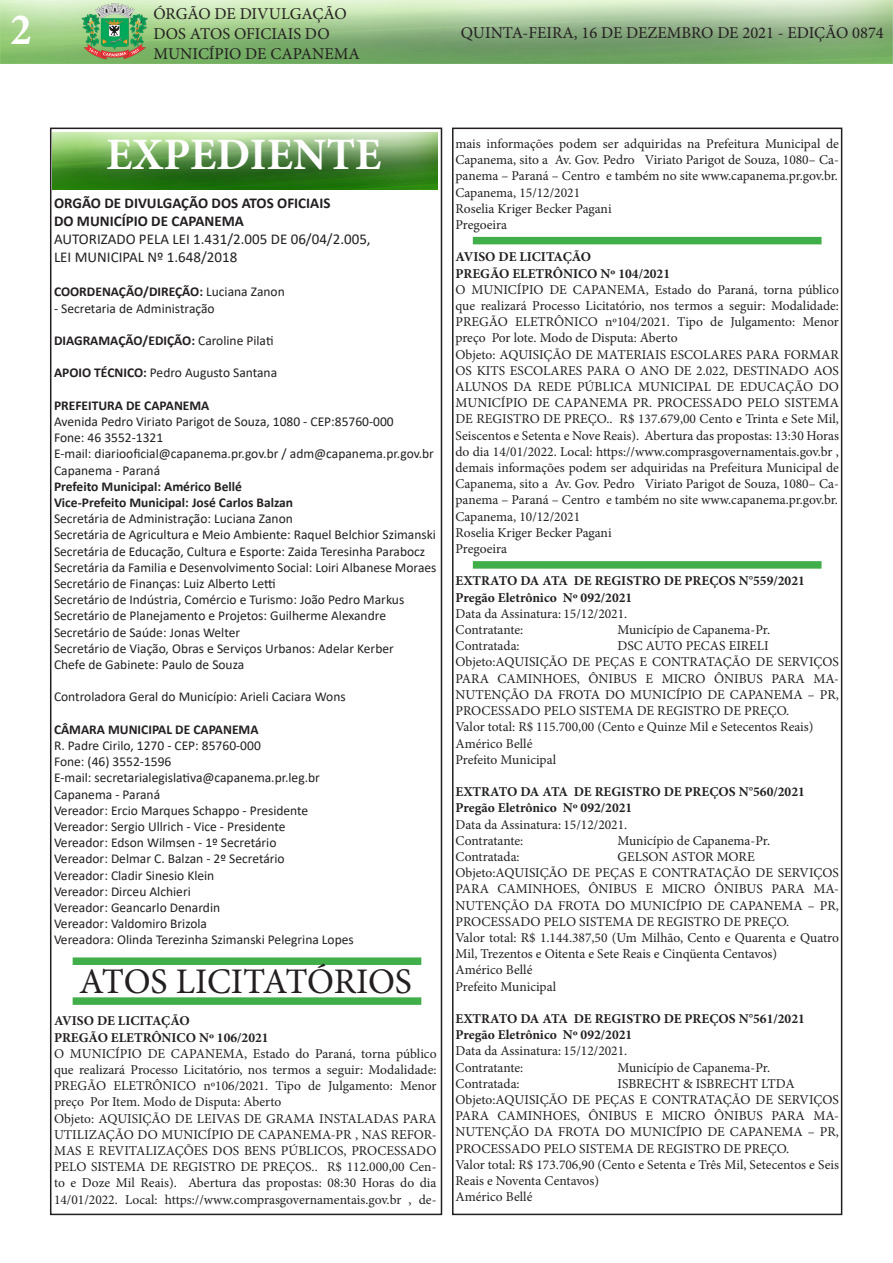
<style>
.page{position:relative;width:893px;height:1263px;background:#fff}
.page>*{position:absolute;margin:0;border:0;box-sizing:border-box;transform-origin:0 0}
.t1{font:700 45px "Minion Pro";color:#fff}
.t2{font:700 condensed 45px "Minion Pro";color:#fff}
.t3{font:36px "Minion Pro";letter-spacing:-.01em;color:#231f20}
.t4{font:16.5px/19.8px "Minion Pro";color:#231f20}
.t5{font:15px "Calibri";color:#231f20}
.t6{font:700 15px "Calibri";color:#231f20}
.t7{font:13.5px/16.2px "Minion Pro";color:#231f20;text-align:justify}
.t8{font:13.5px "Calibri";color:#231f20}
.t9{font:700 13.5px "Minion Pro";color:#231f20}
.t10{font:700 13.5px "Calibri";color:#231f20}
.s1{font-weight:400}
.s2{font-weight:700}
</style>
<div class="page">
<div style="left:50px;top:128px;width:392px;height:1087px;border:2px solid #231f20"></div>
<img style="left:0;top:0;width:893px;height:64px">
<div style="left:452px;top:128px;width:390px;height:1087px;border:2px solid #231f20"></div>
<img style="left:53px;top:132px;width:384px;height:58px">
<div style="left:73px;top:957px;width:348px;height:8px;background:#40ae49"></div>
<div style="left:73px;top:997px;width:348px;height:8px;background:#40ae49"></div>
<div style="left:473px;top:237px;width:348px;height:7px;background:#40ae49"></div>
<div style="left:473px;top:561px;width:348px;height:8px;background:#40ae49"></div>
<h1 class="t2" style="left:11px;top:-1px;width:22px">2</h1>
<p class="t4" style="left:153px;top:4px;width:208px">ÓRGÃO DE DIVULGAÇÃO<br>DOS ATOS OFICIAIS DO<br>MUNICÍPIO DE CAPANEMA</p>
<p class="t4" style="left:461px;top:23px;width:425px">QUINTA-FEIRA, 16 DE DEZEMBRO DE 2021 - EDIÇÃO 0874</p>
<p class="t1" style="left:106px;top:123px;width:277px">EXPEDIENTE</p>
<p class="t6" style="left:54px;top:193px;width:278px">ORGÃO DE DIVULGAÇÃO DOS ATOS OFICIAIS</p>
<p class="t6" style="left:54px;top:211px;width:191px">DO MUNICÍPIO DE CAPANEMA</p>
<p class="t5" style="left:54px;top:229px;width:318px">AUTORIZADO PELA LEI 1.431/2.005 DE 06/04/2.005,</p>
<p class="t5" style="left:54px;top:247px;width:185px">LEI MUNICIPAL Nº 1.648/2018</p>
<p class="t10" style="left:54px;top:282px;width:232px">COORDENAÇÃO/DIREÇÃO: <span class="s1">Luciana Zanon</span></p>
<p class="t8" style="left:54px;top:299px;width:162px">- Secretaria de Administração</p>
<p class="t10" style="left:54px;top:331px;width:221px">DIAGRAMAÇÃO/EDIÇÃO: <span class="s1">Caroline Pilati</span></p>
<p class="t8" style="left:54px;top:363px;width:225px"><span class="s2">APOIO TÉCNICO:</span> Pedro Augusto Santana</p>
<p class="t10" style="left:54px;top:396px;width:157px">PREFEITURA DE CAPANEMA</p>
<p class="t8" style="left:54px;top:412px;width:341px">Avenida Pedro Viriato Parigot de Souza, 1080 - CEP:85760-000</p>
<p class="t8" style="left:54px;top:428px;width:111px">Fone: 46 3552-1321</p>
<p class="t8" style="left:54px;top:444px;width:381px">E-mail: diariooficial@capanema.pr.gov.br / adm@capanema.pr.gov.br</p>
<p class="t8" style="left:54px;top:461px;width:108px">Capanema - Paraná</p>
<p class="t10" style="left:54px;top:477px;width:189px">Prefeito Municipal: Américo Bellé</p>
<p class="t10" style="left:54px;top:493px;width:241px">Vice-Prefeito Municipal: José Carlos Balzan</p>
<p class="t8" style="left:54px;top:509px;width:240px">Secretária de Administração: Luciana Zanon</p>
<p class="t8" style="left:54px;top:525px;width:384px">Secretária de Agricultura e Meio Ambiente: Raquel Belchior Szimanski</p>
<p class="t8" style="left:54px;top:542px;width:373px">Secretária de Educação, Cultura e Esporte: Zaida Teresinha Parabocz</p>
<p class="t8" style="left:54px;top:558px;width:384px">Secretária da Familia e Desenvolvimento Social: Loiri Albanese Moraes</p>
<p class="t8" style="left:54px;top:574px;width:223px">Secretário de Finanças: Luiz Alberto Letti</p>
<p class="t8" style="left:54px;top:590px;width:352px">Secretário de Indústria, Comércio e Turismo: João Pedro Markus</p>
<p class="t8" style="left:54px;top:606px;width:334px">Secretário de Planejamento e Projetos: Guilherme Alexandre</p>
<p class="t8" style="left:54px;top:623px;width:188px">Secretário de Saúde: Jonas Welter</p>
<p class="t8" style="left:54px;top:639px;width:341px">Secretário de Viação, Obras e Serviços Urbanos: Adelar Kerber</p>
<p class="t8" style="left:54px;top:655px;width:192px">Chefe de Gabinete: Paulo de Souza</p>
<p class="t8" style="left:54px;top:687px;width:293px">Controladora Geral do Município: Arieli Caciara Wons</p>
<p class="t10" style="left:54px;top:720px;width:206px">CÂMARA MUNICIPAL DE CAPANEMA</p>
<p class="t8" style="left:54px;top:736px;width:208px">R. Padre Cirilo, 1270 - CEP: 85760-000</p>
<p class="t8" style="left:54px;top:752px;width:119px">Fone: (46) 3552-1596</p>
<p class="t8" style="left:54px;top:768px;width:267px">E-mail: secretarialegislativa@capanema.pr.leg.br</p>
<p class="t8" style="left:54px;top:785px;width:108px">Capanema - Paraná</p>
<p class="t8" style="left:54px;top:801px;width:256px">Vereador: Ercio Marques Schappo - Presidente</p>
<p class="t8" style="left:54px;top:817px;width:233px">Vereador: Sergio Ullrich - Vice - Presidente</p>
<p class="t8" style="left:54px;top:833px;width:224px">Vereador: Edson Wilmsen - 1º Secretário</p>
<p class="t8" style="left:54px;top:849px;width:232px">Vereador: Delmar C. Balzan - 2º Secretário</p>
<p class="t8" style="left:54px;top:866px;width:162px">Vereador: Cladir Sinesio Klein</p>
<p class="t8" style="left:54px;top:882px;width:138px">Vereador: Dirceu Alchieri</p>
<p class="t8" style="left:54px;top:898px;width:168px">Vereador: Geancarlo Denardin</p>
<p class="t8" style="left:54px;top:914px;width:155px">Vereador: Valdomiro Brizola</p>
<p class="t8" style="left:54px;top:930px;width:301px">Vereadora: Olinda Terezinha Szimanski Pelegrina Lopes</p>
<p class="t3" style="left:79px;top:957px;width:334px">ATOS LICITATÓRIOS</p>
<p class="t9" style="left:54px;top:1011px;width:137px">AVISO DE LICITAÇÃO</p>
<p class="t9" style="left:54px;top:1028px;width:216px">PREGÃO ELETRÔNICO Nº 106/2021</p>
<p class="t7" style="left:54px;top:1045px;width:384px">O MUNICÍPIO DE CAPANEMA, Estado do Paraná, torna público que realizará Processo Licitatório, nos termos a seguir: Modalidade:<br>PREGÃO ELETRÔNICO nº106/2021. Tipo de Julgamento: Menor preço Por Item. Modo de Disputa: Aberto</p>
<p class="t7" style="left:54px;top:1110px;width:384px">Objeto: AQUISIÇÃO DE LEIVAS DE GRAMA INSTALADAS PARA UTILIZAÇÃO DO MUNICÍPIO DE CAPANEMA-PR , NAS REFOR-MAS E REVITALIZAÇÕES DOS BENS PÚBLICOS, PROCESSADO PELO SISTEMA DE REGISTRO DE PREÇOS.. R$ 112.000,00 Cen&shy;to e Doze Mil Reais). Abertura das propostas: 08:30 Horas do dia 14/01/2022. Local: https://www.comprasgovernamentais.gov.br , de-</p>
<p class="t7" style="left:455px;top:136px;width:385px">mais informações podem ser adquiridas na Prefeitura Municipal de Capanema, sito a Av. Gov. Pedro Viriato Parigot de Souza, 1080– Ca&shy;panema – Paraná – Centro e também no site www.capanema.pr.gov.br.</p>
<p class="t7" style="left:455px;top:184px;width:126px">Capanema, 15/12/2021</p>
<p class="t7" style="left:455px;top:200px;width:158px">Roselia Kriger Becker Pagani</p>
<p class="t7" style="left:455px;top:217px;width:53px">Pregoeira</p>
<p class="t9" style="left:455px;top:248px;width:137px">AVISO DE LICITAÇÃO</p>
<p class="t9" style="left:455px;top:264px;width:216px">PREGÃO ELETRÔNICO Nº 104/2021</p>
<p class="t7" style="left:455px;top:281px;width:385px">O MUNICÍPIO DE CAPANEMA, Estado do Paraná, torna público que realizará Processo Licitatório, nos termos a seguir: Modalidade:<br>PREGÃO ELETRÔNICO nº104/2021. Tipo de Julgamento: Menor preço Por lote. Modo de Disputa: Aberto</p>
<p class="t7" style="left:455px;top:346px;width:385px">Objeto: AQUISIÇÃO DE MATERIAIS ESCOLARES PARA FORMAR OS KITS ESCOLARES PARA O ANO DE 2.022, DESTINADO AOS ALUNOS DA REDE PÚBLICA MUNICIPAL DE EDUCAÇÃO DO MUNICÍPIO DE CAPANEMA PR. PROCESSADO PELO SISTEMA DE REGISTRO DE PREÇO.. R$ 137.679,00 Cento e Trinta e Sete Mil, Seiscentos e Setenta e Nove Reais). Abertura das propostas: 13:30 Horas do dia 14/01/2022. Local: https://www.comprasgovernamentais.gov.br , demais informações podem ser adquiridas na Prefeitura Municipal de Capanema, sito a Av. Gov. Pedro Viriato Parigot de Souza, 1080– Ca&shy;panema – Paraná – Centro e também no site www.capanema.pr.gov.br.</p>
<p class="t7" style="left:455px;top:508px;width:126px">Capanema, 10/12/2021</p>
<p class="t7" style="left:455px;top:524px;width:158px">Roselia Kriger Becker Pagani</p>
<p class="t7" style="left:455px;top:541px;width:53px">Pregoeira</p>
<p class="t9" style="left:455px;top:572px;width:351px">EXTRATO DA ATA DE REGISTRO DE PREÇOS N°559/2021</p>
<p class="t9" style="left:455px;top:588px;width:178px">Pregão Eletrônico Nº 092/2021</p>
<p class="t7" style="left:455px;top:605px;width:173px">Data da Assinatura: 15/12/2021.</p>
<p class="t7" style="left:455px;top:622px;width:69px">Contratante:</p>
<p class="t7" style="left:617px;top:622px;width:154px">Município de Capanema-Pr.</p>
<p class="t7" style="left:455px;top:638px;width:66px">Contratada:</p>
<p class="t7" style="left:617px;top:638px;width:153px">DSC AUTO PECAS EIRELI</p>
<p class="t7" style="left:455px;top:654px;width:385px">Objeto:AQUISIÇÃO DE PEÇAS E CONTRATAÇÃO DE SERVIÇOS PARA CAMINHOES, ÔNIBUS E MICRO ÔNIBUS PARA MA-NUTENÇÃO DA FROTA DO MUNICÍPIO DE CAPANEMA – PR, PROCESSADO PELO SISTEMA DE REGISTRO DE PREÇO.</p>
<p class="t7" style="left:455px;top:719px;width:359px">Valor total: R$ 115.700,00 (Cento e Quinze Mil e Setecentos Reais)</p>
<p class="t7" style="left:455px;top:735px;width:78px">Américo Bellé</p>
<p class="t7" style="left:455px;top:751px;width:102px">Prefeito Municipal</p>
<p class="t9" style="left:455px;top:782px;width:351px">EXTRATO DA ATA DE REGISTRO DE PREÇOS N°560/2021</p>
<p class="t9" style="left:455px;top:798px;width:178px">Pregão Eletrônico Nº 092/2021</p>
<p class="t7" style="left:455px;top:816px;width:173px">Data da Assinatura: 15/12/2021.</p>
<p class="t7" style="left:455px;top:832px;width:69px">Contratante:</p>
<p class="t7" style="left:617px;top:832px;width:154px">Município de Capanema-Pr.</p>
<p class="t7" style="left:455px;top:848px;width:66px">Contratada:</p>
<p class="t7" style="left:617px;top:848px;width:139px">GELSON ASTOR MORE</p>
<p class="t7" style="left:455px;top:865px;width:385px">Objeto:AQUISIÇÃO DE PEÇAS E CONTRATAÇÃO DE SERVIÇOS PARA CAMINHOES, ÔNIBUS E MICRO ÔNIBUS PARA MA-NUTENÇÃO DA FROTA DO MUNICÍPIO DE CAPANEMA – PR, PROCESSADO PELO SISTEMA DE REGISTRO DE PREÇO.</p>
<p class="t7" style="left:455px;top:929px;width:385px">Valor total: R$ 1.144.387,50 (Um Milhão, Cento e Quarenta e Quatro<br>Mil, Trezentos e Oitenta e Sete Reais e Cinqüenta Centavos)</p>
<p class="t7" style="left:455px;top:962px;width:78px">Américo Bellé</p>
<p class="t7" style="left:455px;top:978px;width:102px">Prefeito Municipal</p>
<p class="t9" style="left:455px;top:1009px;width:351px">EXTRATO DA ATA DE REGISTRO DE PREÇOS N°561/2021</p>
<p class="t9" style="left:455px;top:1025px;width:178px">Pregão Eletrônico Nº 092/2021</p>
<p class="t7" style="left:455px;top:1043px;width:173px">Data da Assinatura: 15/12/2021.</p>
<p class="t7" style="left:455px;top:1059px;width:69px">Contratante:</p>
<p class="t7" style="left:617px;top:1059px;width:154px">Município de Capanema-Pr.</p>
<p class="t7" style="left:455px;top:1075px;width:66px">Contratada:</p>
<p class="t7" style="left:617px;top:1075px;width:179px">ISBRECHT &amp; ISBRECHT LTDA</p>
<p class="t7" style="left:455px;top:1091px;width:385px">Objeto:AQUISIÇÃO DE PEÇAS E CONTRATAÇÃO DE SERVIÇOS PARA CAMINHOES, ÔNIBUS E MICRO ÔNIBUS PARA MA-NUTENÇÃO DA FROTA DO MUNICÍPIO DE CAPANEMA – PR, PROCESSADO PELO SISTEMA DE REGISTRO DE PREÇO.</p>
<p class="t7" style="left:455px;top:1156px;width:385px">Valor total: R$ 173.706,90 (Cento e Setenta e Três Mil, Setecentos e Seis<br>Reais e Noventa Centavos)</p>
<p class="t7" style="left:455px;top:1189px;width:78px">Américo Bellé</p>
</div>
